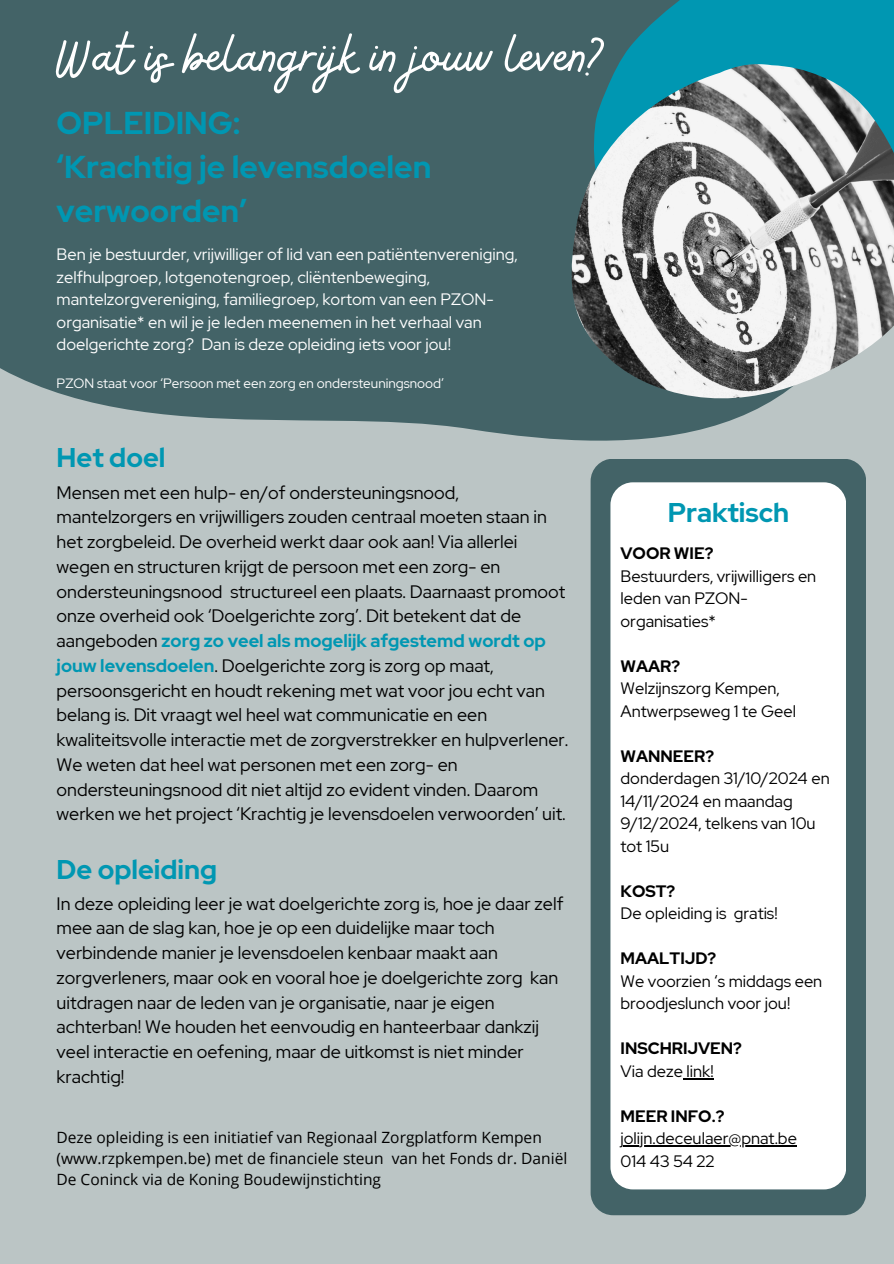
<style>
.page{position:relative;width:894px;height:1264px;background:#fff}
.page>*{position:absolute;margin:0;border:0;box-sizing:border-box;transform-origin:0 0}
.t1{font:60px "Bellaboo";color:#fff}
.t2{font:700 31.5px/43.8px "Red Hat Display";color:#0097b2}
.t3{font:700 27px "Red Hat Display";color:#0097b2}
.t4{font:18px/24.8px "Red Hat Display";color:#000}
.t5{font:16.5px/22.5px "Red Hat Display";color:#000}
.t6{font:16.5px/22.5px "Red Hat Display";color:#fff}
.t7{font:700 16.5px/22.5px "Red Hat Display";color:#000}
.t8{font:15.45px/21.5px "Open Sans";color:#000}
.t9{font:13.5px "Red Hat Display";color:#fff}
.s1{font-weight:700;color:#0097b2}
.s2{font-weight:700}
.s3{font-weight:400}
</style>
<div class="page">
<div style="left:0;top:0;width:893px;height:1263px;background:#bbc5c5"></div>
<div style="left:0;top:0;width:776px;height:441px;background:#436367"></div>
<svg style="left:590px;top:0;width:303px;height:64px;fill:#0097b2"></svg>
<img style="left:571px;top:64px;width:322px;height:334px">
<div style="left:590px;top:458px;width:276px;height:757px;background:#436367;border-radius:22px"></div>
<div style="left:610px;top:482px;width:236px;height:707px;background:#fff;border-radius:22px"></div>
<hr style="left:683px;top:1077px;width:30px;height:2px;background:#000">
<hr style="left:623px;top:1145px;width:173px;height:1px;background:#000">
<p class="t1" style="left:57px;top:18px;width:551px">Wat is belangrijk in jouw leven?</p>
<h1 class="t2" style="left:57px;top:101px;width:376px">OPLEIDING:<br>‘Krachtig je levensdoelen verwoorden’</h1>
<p class="t6" style="left:57px;top:243px;width:462px">Ben je bestuurder, vrijwilliger of lid van een patiëntenvereniging, zelfhulpgroep, lotgenotengroep, cliëntenbeweging, mantelzorgvereniging, familiegroep, kortom van een PZON&shy;organisatie* en wil je je leden meenemen in het verhaal van doelgerichte zorg? Dan is deze opleiding iets voor jou!</p>
<h2 class="t9" style="left:57px;top:374px;width:388px">PZON staat voor ‘Persoon met een zorg en ondersteuningsnood’</h2>
<h4 class="t3" style="left:57px;top:439px;width:110px">Het doel</h4>
<p class="t4" style="left:57px;top:479px;width:513px">Mensen met een hulp- en/of ondersteuningsnood, mantelzorgers en vrijwilligers zouden centraal moeten staan in het zorgbeleid. De overheid werkt daar ook aan! Via allerlei wegen en structuren krijgt de persoon met een zorg- en ondersteuningsnood structureel een plaats. Daarnaast promoot onze overheid ook ‘Doelgerichte zorg’. Dit betekent dat de aangeboden <span class="s1">zorg zo veel als mogelijk afgestemd wordt op jouw levensdoelen</span>. Doelgerichte zorg is zorg op maat, persoonsgericht en houdt rekening met wat voor jou echt van belang is. Dit vraagt wel heel wat communicatie en een kwaliteitsvolle interactie met de zorgverstrekker en hulpverlener.<br>We weten dat heel wat personen met een zorg- en ondersteuningsnood dit niet altijd zo evident vinden. Daarom werken we het project ‘Krachtig je levensdoelen verwoorden’ uit.</p>
<h3 class="t3" style="left:57px;top:851px;width:162px">De opleiding</h3>
<h3 class="t4" style="left:57px;top:890px;width:508px">In deze opleiding leer je wat doelgerichte zorg is, hoe je daar zelf mee aan de slag kan, hoe je op een duidelijke maar toch verbindende manier je levensdoelen kenbaar maakt aan zorgverleners, maar ook en vooral hoe je doelgerichte zorg kan uitdragen naar de leden van je organisatie, naar je eigen achterban! We houden het eenvoudig en hanteerbaar dankzij veel interactie en oefening, maar de uitkomst is niet minder krachtig!</h3>
<h4 class="t8" style="left:57px;top:1125px;width:512px">Deze opleiding is een initiatief van Regionaal Zorgplatform Kempen (www.rzpkempen.be) met de financiele steun van het Fonds dr. Daniël<br>De Coninck via de Koning Boudewijnstichting</h4>
<h4 class="t3" style="left:667px;top:495px;width:123px">Praktisch</h4>
<h4 class="t5" style="left:620px;top:542px;width:197px"><span class="s2">VOOR WIE?<br></span>Bestuurders, vrijwilligers en leden van PZON&shy;organisaties*</h4>
<h4 class="t5" style="left:620px;top:654px;width:177px"><span class="s2">WAAR?<br></span>Welzijnszorg Kempen,<br>Antwerpseweg 1 te Geel</h4>
<h4 class="t5" style="left:620px;top:744px;width:211px"><span class="s2">WANNEER?<br></span>donderdagen 31/10/2024 en<br>14/11/2024 en maandag<br>9/12/2024, telkens van 10u tot 15u</h4>
<h4 class="t5" style="left:620px;top:879px;width:158px"><span class="s2">KOST?<br></span>De opleiding is gratis!</h4>
<h4 class="t5" style="left:620px;top:947px;width:203px"><span class="s2">MAALTIJD?<br></span>We voorzien ‘s middags een broodjeslunch voor jou!</h4>
<h4 class="t7" style="left:620px;top:1037px;width:123px">INSCHRIJVEN?<br><span class="s3">Via deze link!</span></h4>
<h4 class="t5" style="left:620px;top:1104px;width:178px"><span class="s2">MEER INFO.? </span>jolijn.deceulaer@pnat.be</h4>
<h3 class="t5" style="left:620px;top:1149px;width:95px">014 43 54 22</h3>
</div>
